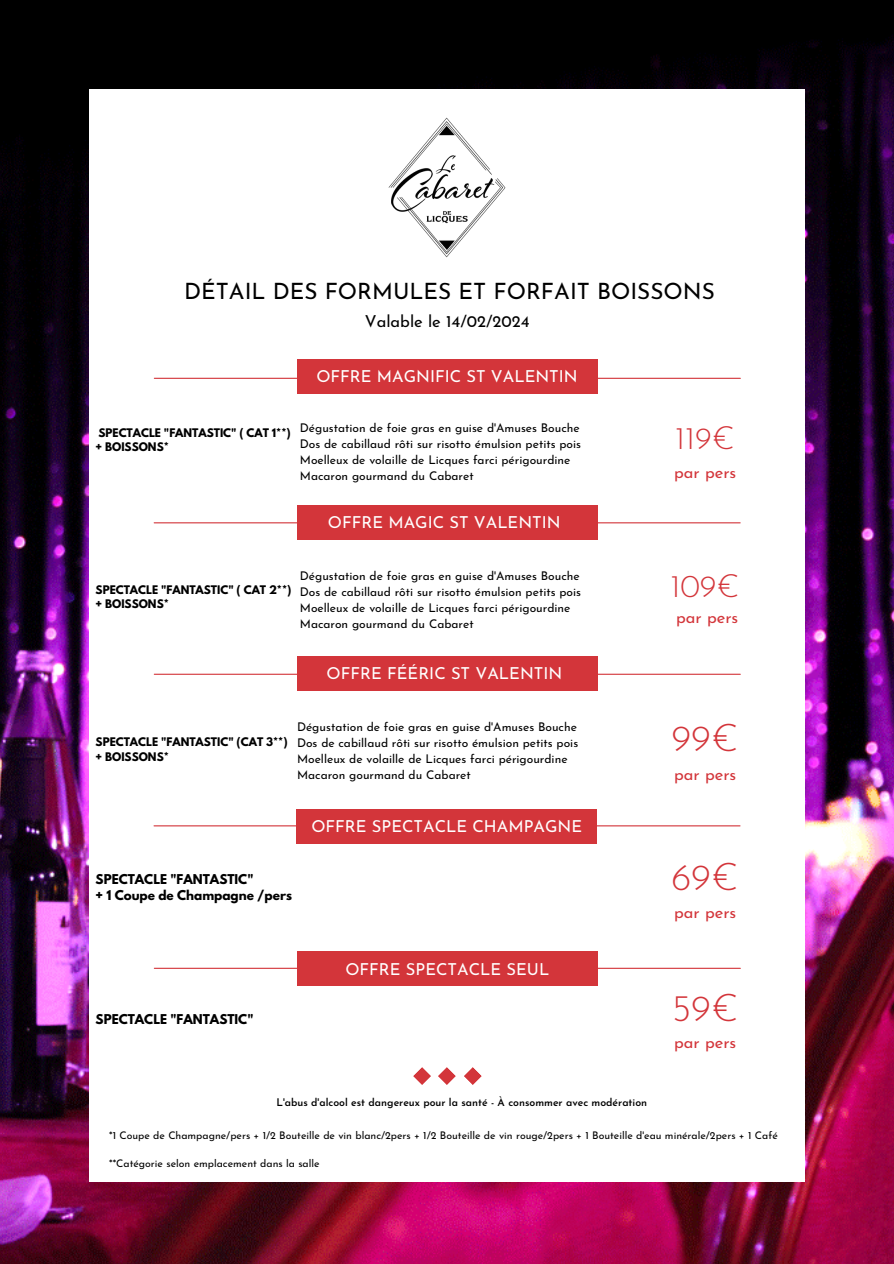
<style>
.page{position:relative;width:894px;height:1264px;background:#fff}
.page>*{position:absolute;margin:0;border:0;box-sizing:border-box;transform-origin:0 0}
.t1{font:300 37.5px "Josefin Sans";color:#d3353a}
.t2{font:300 31.5px "Josefin Sans";color:#d3353a}
.t3{font:22.5px "Josefin Sans";color:#000}
.t4{font:16.5px "Josefin Sans";color:#fff}
.t5{font:16.5px "Josefin Sans";color:#d3353a}
.t6{font:16.5px "Josefin Sans";color:#000}
.t7{font:12px "Josefin Sans";color:#000}
.t8{font:700 12px "League Spartan";color:#000}
.t9{font:10.5px "Josefin Sans";color:#000}
.t10{font:700 10.5px "League Spartan";color:#000}
.t11{font:600 10.5px "Josefin Sans";color:#000}
</style>
<div class="page">
<img style="left:0;top:0;width:893px;height:1263px">
<div style="left:89px;top:89px;width:715px;height:1092px;background:#fff"></div>
<img style="left:388px;top:117px;width:118px;height:141px">
<hr style="left:154px;top:378px;width:586px;height:1px;background:#d3353a">
<div style="left:297px;top:359px;width:300px;height:35px;background:#d3353a"></div>
<hr style="left:154px;top:522px;width:586px;height:1px;background:#d3353a">
<hr style="left:154px;top:673px;width:586px;height:2px;background:#d3353a">
<hr style="left:154px;top:825px;width:585px;height:1px;background:#d3353a">
<hr style="left:154px;top:967px;width:586px;height:1px;background:#d3353a">
<div style="left:296px;top:505px;width:301px;height:34px;background:#d3353a"></div>
<div style="left:297px;top:656px;width:300px;height:35px;background:#d3353a"></div>
<div style="left:296px;top:809px;width:301px;height:34px;background:#d3353a"></div>
<div style="left:297px;top:951px;width:300px;height:35px;background:#d3353a"></div>
<svg style="left:438px;top:1067px;width:18px;height:18px"></svg>
<svg style="left:464px;top:1067px;width:18px;height:18px"></svg>
<svg style="left:413px;top:1067px;width:18px;height:18px"></svg>
<p class="t3" style="left:184px;top:282px;width:532px">DÉTAIL DES FORMULES ET FORFAIT BOISSONS</p>
<p class="t6" style="left:364px;top:314px;width:166px">Valable le 14/02/2024</p>
<p class="t10" style="left:98px;top:427px;width:194px">SPECTACLE "FANTASTIC" ( CAT 1**)</p>
<p class="t10" style="left:96px;top:441px;width:75px">+ BOISSONS*</p>
<p class="t4" style="left:316px;top:370px;width:263px">OFFRE MAGNIFIC ST VALENTIN</p>
<p class="t7" style="left:300px;top:423px;width:281px">Dégustation de foie gras en guise d'Amuses Bouche</p>
<p class="t7" style="left:300px;top:439px;width:283px">Dos de cabillaud rôti sur risotto émulsion petits pois</p>
<p class="t7" style="left:300px;top:455px;width:272px">Moelleux de volaille de Licques farci périgourdine</p>
<p class="t7" style="left:300px;top:471px;width:175px">Macaron gourmand du Cabaret</p>
<p class="t4" style="left:328px;top:515px;width:234px">OFFRE MAGIC ST VALENTIN</p>
<p class="t10" style="left:96px;top:584px;width:197px">SPECTACLE "FANTASTIC" ( CAT 2**)</p>
<p class="t10" style="left:96px;top:599px;width:75px">+ BOISSONS*</p>
<p class="t7" style="left:300px;top:570px;width:281px">Dégustation de foie gras en guise d'Amuses Bouche</p>
<p class="t7" style="left:300px;top:586px;width:283px">Dos de cabillaud rôti sur risotto émulsion petits pois</p>
<p class="t7" style="left:300px;top:602px;width:272px">Moelleux de volaille de Licques farci périgourdine</p>
<p class="t7" style="left:300px;top:618px;width:175px">Macaron gourmand du Cabaret</p>
<p class="t4" style="left:326px;top:667px;width:237px">OFFRE FÉÉRIC ST VALENTIN</p>
<p class="t10" style="left:96px;top:737px;width:193px">SPECTACLE "FANTASTIC" (CAT 3**)</p>
<p class="t10" style="left:96px;top:751px;width:75px">+ BOISSONS*</p>
<p class="t7" style="left:297px;top:722px;width:281px">Dégustation de foie gras en guise d'Amuses Bouche</p>
<p class="t7" style="left:297px;top:738px;width:283px">Dos de cabillaud rôti sur risotto émulsion petits pois</p>
<p class="t7" style="left:297px;top:754px;width:272px">Moelleux de volaille de Licques farci périgourdine</p>
<p class="t7" style="left:297px;top:770px;width:175px">Macaron gourmand du Cabaret</p>
<p class="t4" style="left:311px;top:819px;width:272px">OFFRE SPECTACLE CHAMPAGNE</p>
<p class="t8" style="left:96px;top:873px;width:159px">SPECTACLE "FANTASTIC"</p>
<p class="t8" style="left:96px;top:889px;width:198px">+ 1 Coupe de Champagne /pers</p>
<p class="t8" style="left:96px;top:1013px;width:159px">SPECTACLE "FANTASTIC"</p>
<p class="t4" style="left:345px;top:962px;width:205px">OFFRE SPECTACLE SEUL</p>
<p class="t11" style="left:276px;top:1098px;width:372px">L'abus d'alcool est dangereux pour la santé - À consommer avec modération</p>
<p class="t2" style="left:675px;top:425px;width:61px">119€</p>
<p class="t5" style="left:674px;top:465px;width:64px">par pers</p>
<p class="t2" style="left:670px;top:573px;width:71px">109€</p>
<p class="t5" style="left:676px;top:610px;width:64px">par pers</p>
<p class="t1" style="left:671px;top:723px;width:69px">99€</p>
<p class="t5" style="left:674px;top:767px;width:64px">par pers</p>
<p class="t1" style="left:671px;top:862px;width:69px">69€</p>
<p class="t5" style="left:674px;top:905px;width:64px">par pers</p>
<p class="t1" style="left:671px;top:992px;width:69px">59€</p>
<p class="t5" style="left:674px;top:1035px;width:64px">par pers</p>
<p class="t9" style="left:109px;top:1131px;width:670px">*1 Coupe de Champagne/pers + 1/2 Bouteille de vin blanc/2pers + 1/2 Bouteille de vin rouge/2pers + 1 Bouteille d'eau minérale/2pers + 1 Café</p>
<p class="t9" style="left:109px;top:1159px;width:212px">**Catégorie selon emplacement dans la salle</p>
</div>
